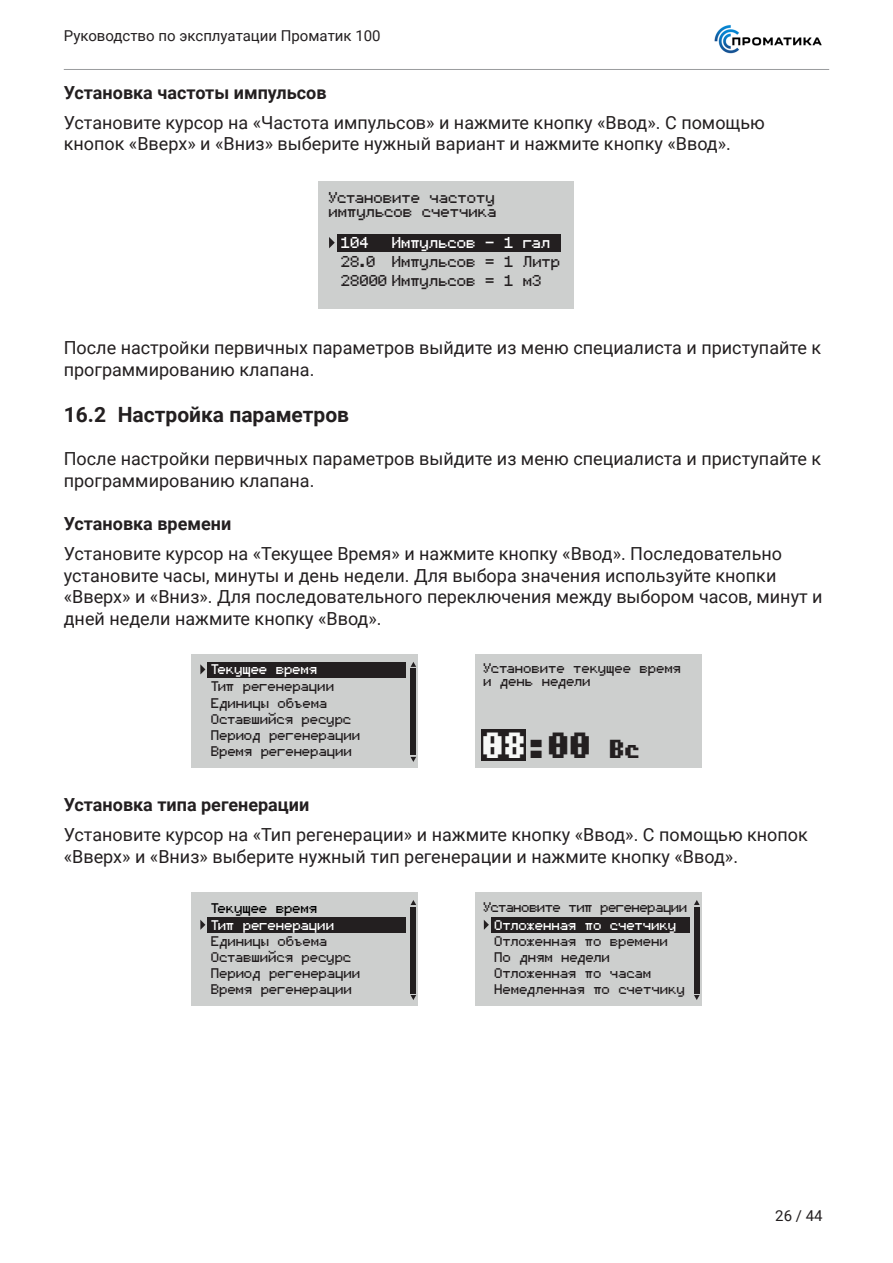
<style>
.page{position:relative;width:893px;height:1263px;background:#fff}
.page>*{position:absolute;margin:0;border:0;box-sizing:border-box;transform-origin:0 0}
.t1{font:700 49.05px "Fairfax";color:#231f20}
.t2{font:700 43.65px "Fairfax";color:#231f20}
.t3{font:700 31.2px "Fairfax";color:#231f20}
.t4{font:700 21px "Roboto";color:#231f20}
.t5{font:18.9px/14.4px "Fairfax";letter-spacing:-.01em;color:#231f20}
.t6{font:18.9px "Fairfax";color:#fff}
.t7{font:18px/21.6px "Roboto";color:#231f20}
.t8{font:700 18px "Roboto";color:#231f20}
.t9{font:16.8px/16.2px "Fairfax";letter-spacing:-.01em;color:#231f20}
.t10{font:16.8px/18px "Fairfax";letter-spacing:-.03em;color:#231f20;text-align:center}
.t11{font:15px "Roboto";color:#231f20}
.s1{color:#fff}
.s2{color:#f7f8f7}
.s3{color:#000001}
</style>
<div class="page">
<img style="left:714px;top:25px;width:108px;height:29px">
<hr style="left:64px;top:69px;width:765px;height:1px;background:#9a9c9e">
<div style="left:319px;top:182px;width:255px;height:127px;background:#cdcfce"></div>
<div style="left:337px;top:234px;width:224px;height:18px;background:#231f20"></div>
<svg style="left:329px;top:237px;width:6px;height:11px"></svg>
<div style="left:191px;top:655px;width:227px;height:113px;background:#cdcfce"></div>
<div style="left:475px;top:654px;width:227px;height:114px;background:#cdcfce"></div>
<div style="left:481px;top:729px;width:45px;height:32px;background:#231f20"></div>
<div style="left:208px;top:662px;width:198px;height:16px;background:#231f20"></div>
<svg style="left:200px;top:664px;width:5px;height:10px"></svg>
<svg style="left:411px;top:662px;width:5px;height:5px"></svg>
<svg style="left:411px;top:757px;width:5px;height:5px"></svg>
<div style="left:411px;top:669px;width:5px;height:86px;background:#231f20"></div>
<div style="left:191px;top:893px;width:227px;height:113px;background:#cdcfce"></div>
<div style="left:475px;top:893px;width:227px;height:113px;background:#cdcfce"></div>
<div style="left:208px;top:917px;width:198px;height:16px;background:#231f20"></div>
<svg style="left:200px;top:920px;width:5px;height:10px"></svg>
<svg style="left:411px;top:900px;width:5px;height:5px"></svg>
<svg style="left:411px;top:995px;width:5px;height:5px"></svg>
<div style="left:411px;top:907px;width:5px;height:86px;background:#231f20"></div>
<div style="left:491px;top:917px;width:199px;height:16px;background:#231f20"></div>
<svg style="left:484px;top:920px;width:5px;height:10px"></svg>
<svg style="left:694px;top:900px;width:6px;height:5px"></svg>
<svg style="left:694px;top:995px;width:6px;height:5px"></svg>
<div style="left:694px;top:907px;width:6px;height:86px;background:#231f20"></div>
<p class="t11" style="left:64px;top:25px;width:318px">Руководство по эксплуатации Проматик 100</p>
<p class="t8" style="left:64px;top:80px;width:264px">Установка частоты импульсов</p>
<p class="t7" style="left:64px;top:111px;width:703px">Установите курсор на «Частота импульсов» и нажмите кнопку «Ввод». С помощью кнопок «Вверх» и «Вниз» выберите нужный вариант и нажмите кнопку «Ввод».</p>
<p class="t5" style="left:329px;top:189px;width:170px">Установите частоту импульсов счетчика</p>
<p class="t6" style="left:342px;top:228px;width:30px">104</p>
<p class="t1" style="left:197px;top:112px;width:124px">08:00</p>
<p class="t5" style="left:392px;top:232px;width:170px;line-height:19.2px"><span class="s1">Импульсов - 1 гал<br></span>Импульсов = 1 Литр</p>
<p class="t5" style="left:342px;top:252px;width:202px;line-height:18.3px">28.0<br>28000 Импульсов = 1 м3</p>
<p class="t7" style="left:64px;top:336px;width:759px">После настройки первичных параметров выйдите из меню специалиста и приступайте к программированию клапана.</p>
<p class="t4" style="left:64px;top:399px;width:287px">16.2 Настройка параметров</p>
<p class="t7" style="left:64px;top:447px;width:759px">После настройки первичных параметров выйдите из меню специалиста и приступайте к программированию клапана.</p>
<p class="t8" style="left:64px;top:511px;width:169px">Установка времени</p>
<p class="t7" style="left:64px;top:542px;width:760px">Установите курсор на «Текущее Время» и нажмите кнопку «Ввод». Последовательно установите часы, минуты и день недели. Для выбора значения используйте кнопки «Вверх» и «Вниз». Для последовательного переключения между выбором часов, минут и дней недели нажмите кнопку «Ввод».</p>
<p class="t9" style="left:211px;top:661px;width:151px"><span class="s1">Текущее время<br></span>Тип регенерации<br>Единицы объема<br>Оставшийся ресурс<br>Период регенерации<br>Время регенерации</p>
<p class="t9" style="left:484px;top:661px;width:199px;line-height:12.8px">Установите текущее время и день недели</p>
<p class="t2" style="left:484px;top:710px;width:111px"><span class="s2">08</span>:00</p>
<p class="t3" style="left:610px;top:724px;width:32px">Вс</p>
<p class="t8" style="left:64px;top:792px;width:247px">Установка типа регенерации</p>
<p class="t7" style="left:64px;top:823px;width:746px">Установите курсор на «Тип регенерации» и нажмите кнопку «Ввод». С помощью кнопок «Вверх» и «Вниз» выберите нужный тип регенерации и нажмите кнопку «Ввод».</p>
<p class="t9" style="left:211px;top:899px;width:151px"><span class="s3">Текущее время<br></span><span class="s1">Тип регенерации<br></span>Единицы объема<br>Оставшийся ресурс<br>Период регенерации<br>Время регенерации</p>
<p class="t10" style="left:484px;top:897px;width:206px">Установите тип регенерации<br><span class="s1">Отложенная по счетчику</span></p>
<p class="t9" style="left:495px;top:932px;width:192px">Отложенная по времени<br>По дням недели<br>Отложенная по часам<br>Немедленная по счетчику</p>
<p class="t11" style="left:775px;top:1205px;width:49px">26 / 44</p>
</div>
